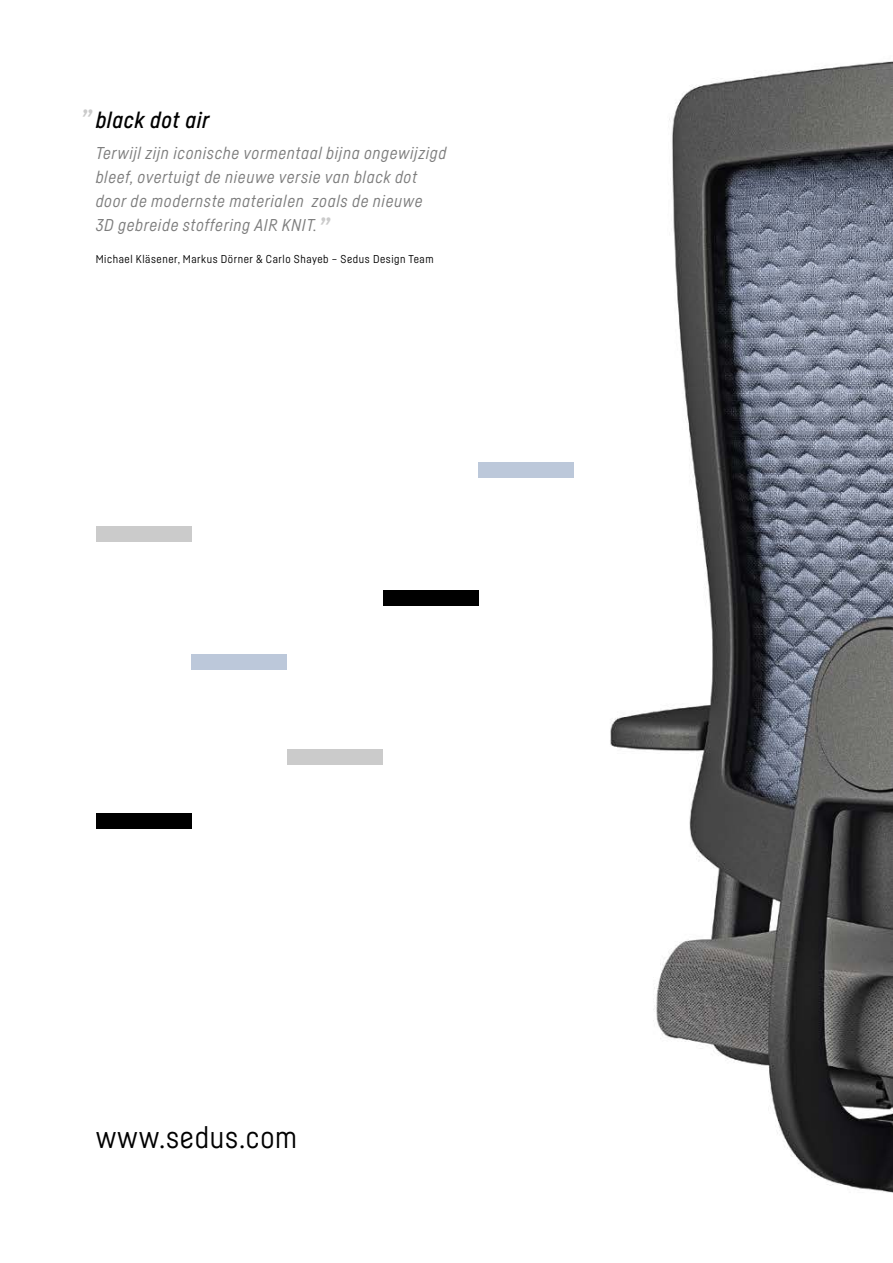
<style>
.page{position:relative;width:893px;height:1263px;background:#fff}
.page>*{position:absolute;margin:0;border:0;box-sizing:border-box;transform-origin:0 0}
.t1{font:30px "Sedus Sans";letter-spacing:.025em;color:#000}
.t2{font:italic 500 30px "Sedus Sans";color:#cbcbcb}
.t3{font:italic 500 22.5px "Sedus Sans";letter-spacing:.025em;color:#000}
.t4{font:italic 16.8px/23.9px "Sedus Sans";letter-spacing:.04em;color:#7c7c7c}
.t5{font:11.25px "Sedus Sans";letter-spacing:.05em;color:#000}
.s1{font-weight:500;font-size:30px;color:#cbcbcb}
</style>
<div class="page">
<img style="left:191px;top:61px;width:702px;height:1132px">
<div style="left:96px;top:813px;width:95px;height:16px;background:#000"></div>
<div style="left:96px;top:526px;width:95px;height:16px;background:#cbcbcb"></div>
<div style="left:191px;top:654px;width:96px;height:16px;background:#bcc8da"></div>
<div style="left:383px;top:590px;width:95px;height:16px;background:#000"></div>
<div style="left:287px;top:749px;width:96px;height:16px;background:#cbcbcb"></div>
<div style="left:478px;top:462px;width:96px;height:16px;background:#bcc8da"></div>
<h1 class="t2" style="left:80px;top:102px;width:13px">”</h1>
<h2 class="t3" style="left:96px;top:106px;width:115px">black dot air</h2>
<p class="t4" style="left:96px;top:141px;width:352px">Terwijl zijn iconische vormentaal bijna ongewijzigd bleef, overtuigt de nieuwe versie van black dot door de modernste materialen zoals de nieuwe<br>3D gebreide stoffering AIR KNIT.<span class="s1">”</span></p>
<p class="t5" style="left:96px;top:252px;width:339px">Michael Kläsener, Markus Dörner &amp; Carlo Shayeb – Sedus Design Team</p>
<h1 class="t1" style="left:96px;top:1119px;width:203px">www.sedus.com</h1>
</div>
